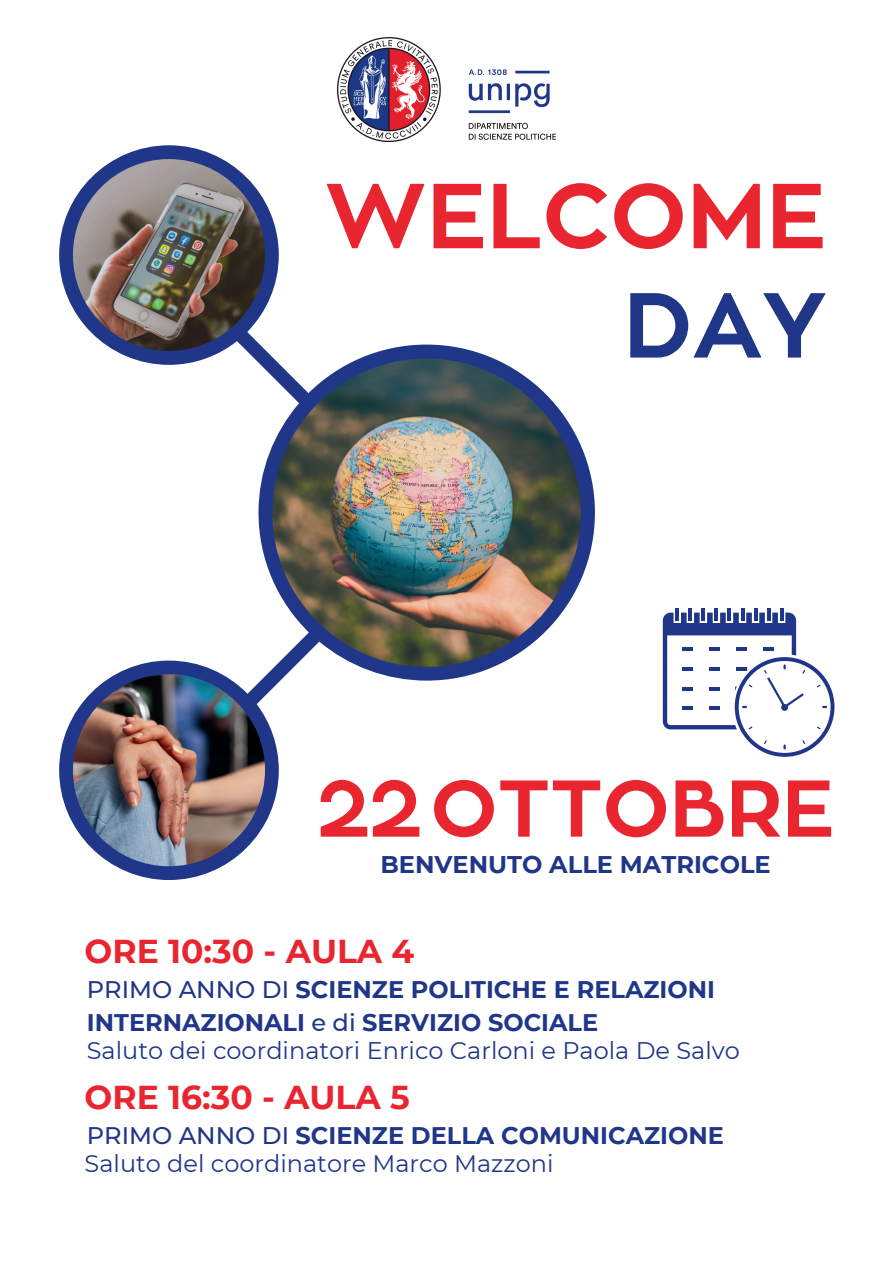
<style>
.page{position:relative;width:894px;height:1264px;background:#fff}
.page>*{position:absolute;margin:0;border:0;box-sizing:border-box;transform-origin:0 0}
.t1{font:91.35px "RTL Corporative Bold";color:#e9262f}
.t2{font:91.35px "RTL Corporative Bold";color:#203789}
.t3{font:79.65px "RTL Corporative Bold";color:#e9262f}
.t4{font:700 33px "Montserrat";color:#e9262f}
.t5{font:700 24.15px "Montserrat";color:#203789}
.t6{font:700 24px/32.7px "Montserrat";color:#203789}
.t7{font:24px "Montserrat";color:#203789}
.s1{font-weight:500}
</style>
<div class="page">
<svg style="left:59px;top:145px;width:535px;height:735px"></svg>
<img style="left:73px;top:674px;width:192px;height:192px;border-radius:50%">
<img style="left:73px;top:159px;width:192px;height:192px">
<img style="left:272px;top:358px;width:308px;height:309px;border-radius:50%">
<img style="left:337px;top:38px;width:219px;height:103px">
<hr style="left:675px;top:608px;width:4px;height:13px;background:#203789">
<hr style="left:688px;top:608px;width:4px;height:13px;background:#203789">
<hr style="left:701px;top:608px;width:4px;height:13px;background:#203789">
<hr style="left:714px;top:608px;width:4px;height:13px;background:#203789">
<hr style="left:727px;top:608px;width:4px;height:13px;background:#203789">
<svg style="left:741px;top:608px;width:3px;height:4px"></svg>
<svg style="left:754px;top:608px;width:3px;height:4px"></svg>
<svg style="left:767px;top:608px;width:3px;height:4px"></svg>
<svg style="left:780px;top:608px;width:3px;height:4px"></svg>
<svg style="left:662px;top:612px;width:172px;height:144px"></svg>
<hr style="left:681px;top:647px;width:11px;height:4px;background:#203789">
<hr style="left:708px;top:647px;width:11px;height:4px;background:#203789">
<hr style="left:735px;top:647px;width:11px;height:4px;background:#203789">
<hr style="left:681px;top:706px;width:11px;height:4px;background:#203789">
<hr style="left:708px;top:706px;width:11px;height:4px;background:#203789">
<svg style="left:681px;top:686px;width:11px;height:4px"></svg>
<svg style="left:708px;top:686px;width:11px;height:4px"></svg>
<hr style="left:762px;top:647px;width:11px;height:4px;background:#203789">
<h1 class="t1" style="left:325px;top:156px;width:503px">WELCOME</h1>
<h1 class="t2" style="left:623px;top:266px;width:204px">DAY</h1>
<h2 class="t3" style="left:316px;top:756px;width:519px">22 OTTOBRE</h2>
<p class="t5" style="left:380px;top:847px;width:392px">BENVENUTO ALLE MATRICOLE</p>
<h3 class="t4" style="left:85px;top:927px;width:331px">ORE 10:30 - AULA 4</h3>
<p class="t6" style="left:87px;top:972px;width:629px"><span class="s1">PRIMO ANNO DI</span> SCIENZE POLITICHE E RELAZIONI<br>INTERNAZIONALI <span class="s1">e di</span> SERVIZIO SOCIALE</p>
<p class="t7" style="left:87px;top:1033px;width:654px">Saluto dei coordinatori Enrico Carloni e Paola De Salvo</p>
<h3 class="t4" style="left:85px;top:1073px;width:326px">ORE 16:30 - AULA 5</h3>
<p class="t6" style="left:87px;top:1117px;width:638px"><span class="s1">PRIMO ANNO DI</span> SCIENZE DELLA COMUNICAZIONE</p>
<p class="t7" style="left:85px;top:1146px;width:470px">Saluto del coordinatore Marco Mazzoni</p>
</div>
